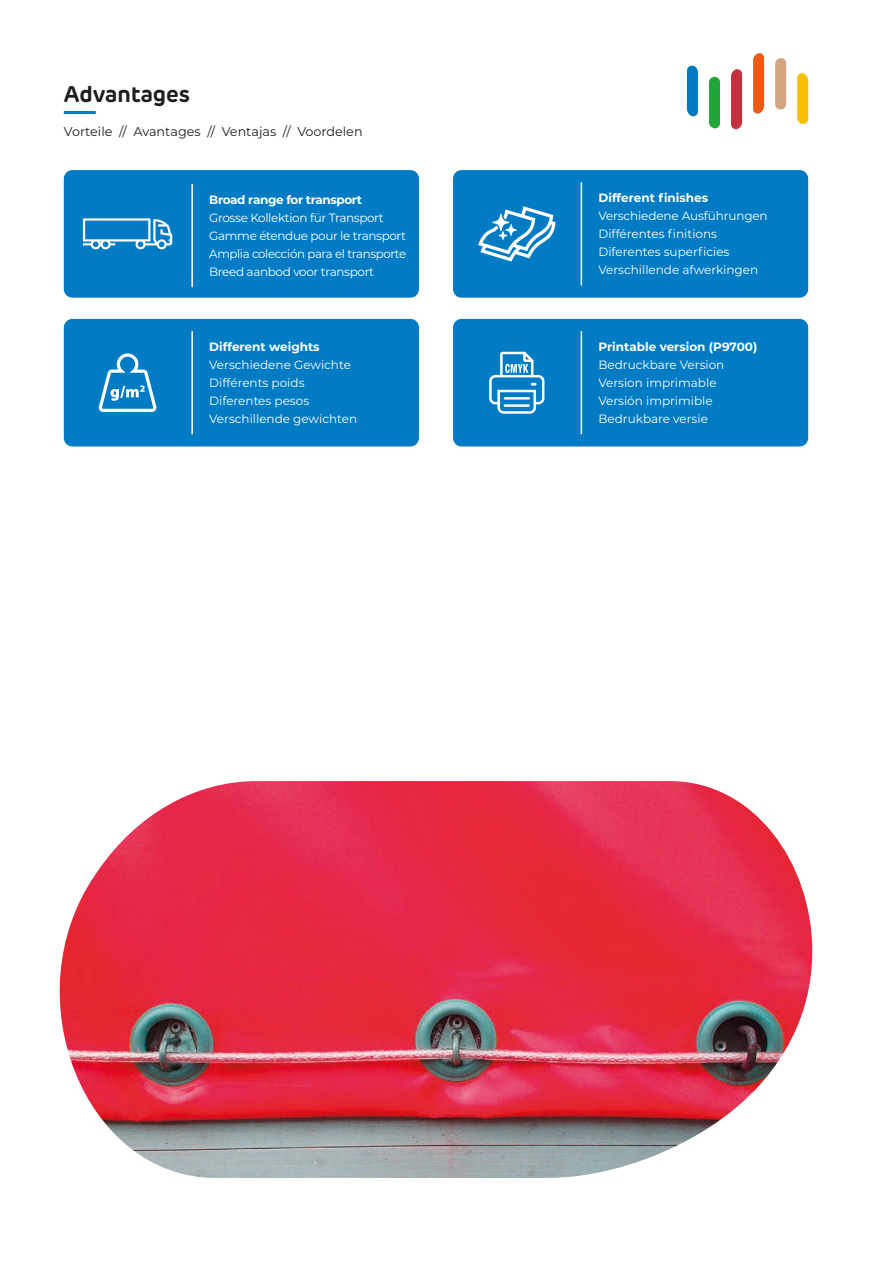
<style>
.page{position:relative;width:872px;height:1263px;background:#fff}
.page>*{position:absolute;margin:0;border:0;box-sizing:border-box;transform-origin:0 0}
.t1{font:700 22.5px "New Rubrik Edge";color:#1d1d1b}
.t2{font:12.75px "Montserrat";color:#1d1d1b}
.t3{font:12px/18px "Montserrat";letter-spacing:-.01em;color:#fff}
.t4{font:12px/18px "Montserrat";letter-spacing:-.03em;color:#fff}
.t5{font:700 12px "Montserrat";color:#fff}
.t6{font:700 12px "Montserrat";letter-spacing:-.03em;color:#fff}
</style>
<div class="page">
<div style="left:453px;top:319px;width:355px;height:127px;background:#007bc4;border-radius:9px"></div>
<div style="left:453px;top:170px;width:355px;height:128px;background:#007bc4;border-radius:9px"></div>
<div style="left:64px;top:170px;width:355px;height:128px;background:#007bc4;border-radius:9px"></div>
<div style="left:64px;top:319px;width:355px;height:127px;background:#007bc4;border-radius:9px"></div>
<svg style="left:478px;top:206px;width:77px;height:55px"></svg>
<svg style="left:489px;top:352px;width:55px;height:62px"></svg>
<hr style="left:191px;top:185px;width:2px;height:102px;background:#fff">
<hr style="left:580px;top:332px;width:2px;height:102px;background:#fff">
<hr style="left:580px;top:183px;width:2px;height:102px;background:#fff">
<hr style="left:191px;top:332px;width:2px;height:102px;background:#fff">
<svg style="left:83px;top:218px;width:89px;height:31px"></svg>
<svg style="left:99px;top:353px;width:57px;height:59px"></svg>
<svg style="left:687px;top:65px;width:11px;height:52px"></svg>
<svg style="left:709px;top:77px;width:11px;height:52px"></svg>
<svg style="left:731px;top:69px;width:11px;height:61px"></svg>
<svg style="left:753px;top:53px;width:11px;height:61px"></svg>
<svg style="left:797px;top:73px;width:11px;height:51px"></svg>
<svg style="left:775px;top:58px;width:11px;height:52px"></svg>
<hr style="left:64px;top:111px;width:32px;height:3px;background:#007bc4">
<img style="left:60px;top:781px;width:752px;height:397px">
<h1 class="t1" style="left:64px;top:80px;width:128px">Advantages</h1>
<p class="t2" style="left:64px;top:123px;width:300px">Vorteile // Avantages // Ventajas // Voordelen</p>
<p class="t6" style="left:209px;top:191px;width:154px">Broad range for transport</p>
<p class="t4" style="left:209px;top:208px;width:198px">Grosse Kollektion für Transport<br>Gamme étendue pour le transport<br>Amplia colección para el transporte<br>Breed aanbod voor transport</p>
<p class="t5" style="left:209px;top:338px;width:112px">Different weights</p>
<p class="t3" style="left:209px;top:355px;width:149px">Verschiedene Gewichte<br>Différents poids<br>Diferentes pesos<br>Verschillende gewichten</p>
<p class="t5" style="left:598px;top:189px;width:111px">Different finishes</p>
<p class="t3" style="left:598px;top:206px;width:171px">Verschiedene Ausführungen<br>Différentes finitions<br>Diferentes superficies<br>Verschillende afwerkingen</p>
<p class="t5" style="left:598px;top:338px;width:160px">Printable version (P9700)</p>
<p class="t3" style="left:598px;top:355px;width:127px">Bedruckbare Version<br>Version imprimable<br>Versión imprimible<br>Bedrukbare versie</p>
</div>
